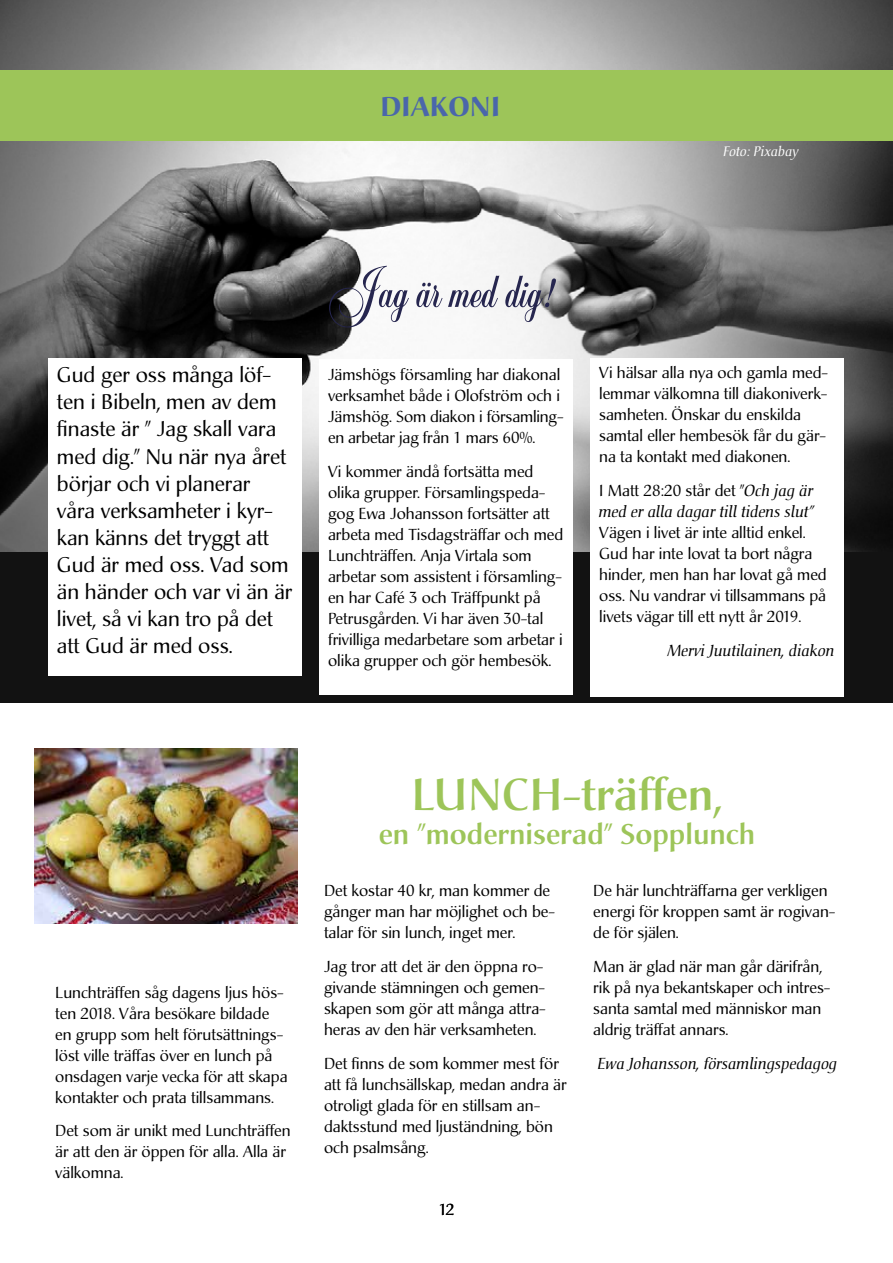
<style>
.page{position:relative;width:893px;height:1263px;background:#fff}
.page>*{position:absolute;margin:0;border:0;box-sizing:border-box;transform-origin:0 0}
.t1{font:68.1px "Balmoral";color:#26264f}
.t2{font:500 44.1px "Christiana";color:#9dc559}
.t3{font:500 28.2px "Christiana";color:#9dc559}
.t4{font:700 27px "Christiana";letter-spacing:.01em;color:#4a66ab}
.t5{font:21px/27px "Christiana";color:#000}
.t6{font:15.75px/21px "Christiana";color:#000}
.t7{font:italic 15.75px/21px "Christiana";color:#000}
.t8{font:italic 13.5px "Christiana";letter-spacing:.005em;color:#fff}
.s1{font-style:normal}
</style>
<div class="page">
<div style="left:0;top:0;width:893px;height:702px;background:#121212"></div>
<img style="left:0;top:0;width:893px;height:551px">
<div style="left:0;top:70px;width:893px;height:71px;background:#9dc559"></div>
<div style="left:320px;top:359px;width:253px;height:336px;background:#fff"></div>
<div style="left:48px;top:358px;width:253px;height:317px;background:#fff"></div>
<div style="left:591px;top:358px;width:253px;height:338px;background:#fff"></div>
<img style="left:34px;top:748px;width:263px;height:176px">
<h3 class="t4" style="left:380px;top:89px;width:121px">DIAKONI</h3>
<h1 class="t1" style="left:330px;top:257px;width:227px">Jag är med dig!</h1>
<p class="t8" style="left:724px;top:143px;width:77px">Foto: Pixabay</p>
<p class="t5" style="left:57px;top:362px;width:237px">Gud ger oss många löf&shy;ten i Bibeln, men av dem finaste är ” Jag skall vara med dig.” Nu när nya året börjar och vi planerar våra verksamheter i kyr&shy;kan känns det tryggt att<br>Gud är med oss. Vad som än händer och var vi än är livet, så vi kan tro på det att Gud är med oss.</p>
<p class="t6" style="left:599px;top:363px;width:230px">Vi hälsar alla nya och gamla med&shy;lemmar välkomna till diakoniverk&shy;samheten. Önskar du enskilda samtal eller hembesök får du gär&shy;na ta kontakt med diakonen.</p>
<p class="t6" style="left:328px;top:364px;width:237px">Jämshögs församling har diakonal verksamhet både i Olofström och i<br>Jämshög. Som diakon i församling&shy;en arbetar jag från 1 mars 60%.</p>
<p class="t6" style="left:328px;top:461px;width:237px">Vi kommer ändå fortsätta med olika grupper. Församlingspeda&shy;gog Ewa Johansson fortsätter att arbeta med Tisdagsträffar och med Lunchträffen. Anja Virtala som arbetar som assistent i församling&shy;en har Café 3 och Träffpunkt på Petrusgården. Vi har även 30-tal frivilliga medarbetare som arbetar i olika grupper och gör hembesök.</p>
<p class="t7" style="left:599px;top:480px;width:217px"><span class="s1">I Matt 28:20 står det ”</span>Och jag är med er alla dagar till tidens slut”</p>
<p class="t6" style="left:599px;top:522px;width:229px">Vägen i livet är inte alltid enkel.<br>Gud har inte lovat ta bort några hinder, men han har lovat gå med oss. Nu vandrar vi tillsammans på livets vägar till ett nytt år 2019.</p>
<p class="t7" style="left:668px;top:640px;width:169px">Mervi Juutilainen, diakon</p>
<p class="t6" style="left:55px;top:982px;width:234px">Lunchträffen såg dagens ljus hös&shy;ten 2018. Våra besökare bildade en grupp som helt förutsättnings&shy;löst ville träffas över en lunch på onsdagen varje vecka för att skapa kontakter och prata tillsammans.</p>
<p class="t6" style="left:55px;top:1120px;width:237px">Det som är unikt med Lunchträffen är att den är öppen för alla. Alla är välkomna.</p>
<h2 class="t2" style="left:411px;top:767px;width:313px">LUNCH-träffen,</h2>
<h3 class="t3" style="left:379px;top:816px;width:378px">en ”moderniserad” Sopplunch</h3>
<p class="t6" style="left:324px;top:881px;width:232px">Det kostar 40 kr, man kommer de gånger man har möjlighet och be&shy;talar för sin lunch, inget mer.</p>
<p class="t6" style="left:324px;top:956px;width:223px">Jag tror att det är den öppna ro&shy;givande stämningen och gemen&shy;skapen som gör att många attra&shy;heras av den här verksamheten.</p>
<p class="t6" style="left:324px;top:1053px;width:244px">Det finns de som kommer mest för att få lunchsällskap, medan andra är otroligt glada för en stillsam an&shy;daktsstund med ljuständning, bön och psalmsång.</p>
<p class="t6" style="left:439px;top:1199px;width:17px">12</p>
<p class="t6" style="left:593px;top:881px;width:244px">De här lunchträffarna ger verkligen energi för kroppen samt är rogivan&shy;de för själen.</p>
<p class="t6" style="left:593px;top:956px;width:239px">Man är glad när man går därifrån, rik på nya bekantskaper och intres&shy;santa samtal med människor man aldrig träffat annars.</p>
<p class="t7" style="left:598px;top:1053px;width:241px">Ewa Johansson, församlingspedagog</p>
</div>
